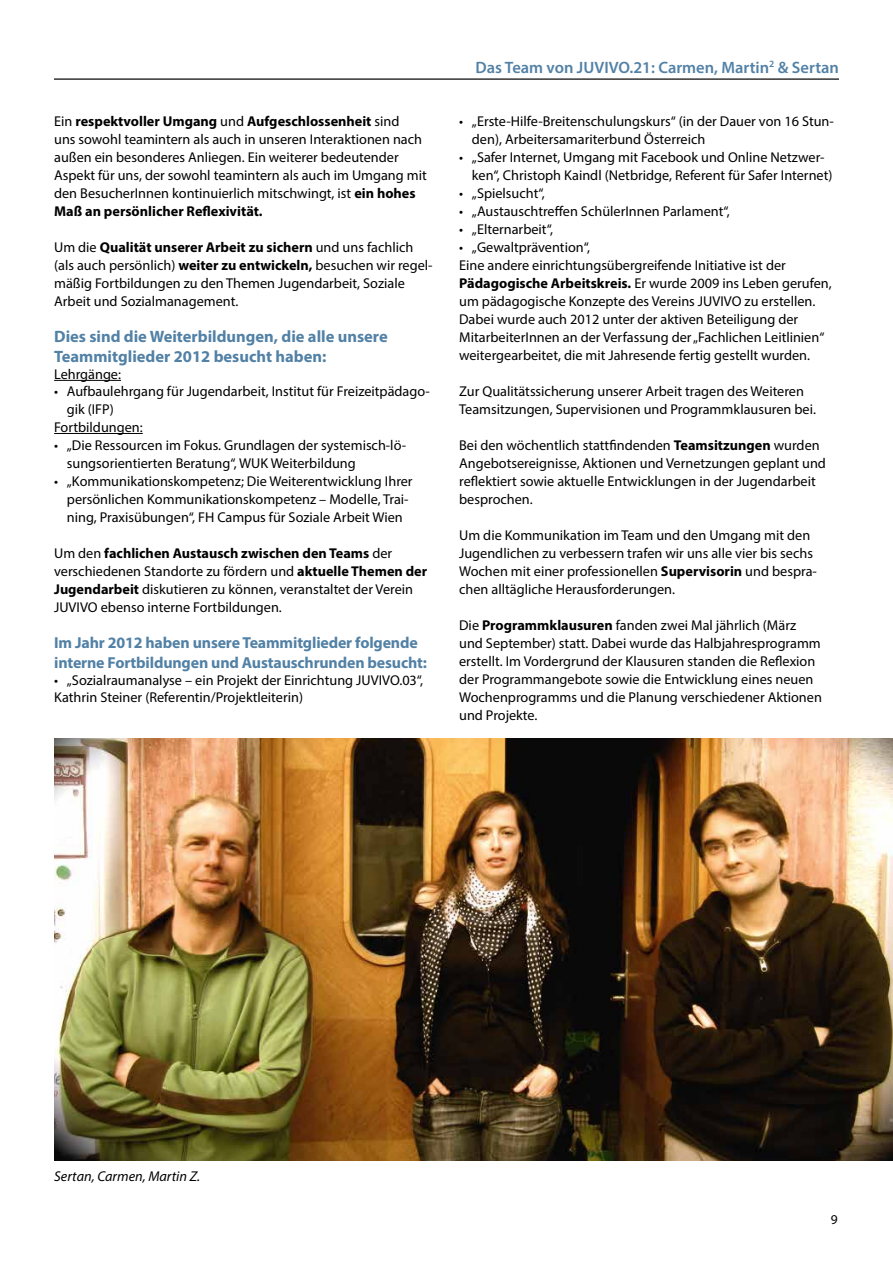
<style>
.page{position:relative;width:893px;height:1263px;background:#fff}
.page>*{position:absolute;margin:0;border:0;box-sizing:border-box;transform-origin:0 0}
.t1{font:700 16.5px/19.8px "Myriad Pro";color:#5281a6}
.t2{font:600 16.5px "Myriad Pro";color:#5281a6}
.t3{font:700 15.9px/19.8px "Myriad Pro";letter-spacing:-.01em;color:#5281a6}
.t4{font:14.25px/18px "Myriad Pro";color:#000}
.t5{font:italic 14.25px "Myriad Pro";color:#000}
.t6{font:13.5px "Myriad Pro";color:#000}
.s1{font-weight:700}
</style>
<div class="page">
<hr style="left:54px;top:78px;width:785px;height:2px;background:#000">
<img style="left:54px;top:738px;width:839px;height:423px">
<hr style="left:54px;top:380px;width:67px;height:1px;background:#000">
<hr style="left:54px;top:433px;width:89px;height:1px;background:#000">
<p class="t4" style="left:54px;top:112px;width:374px">Ein <span class="s1">respektvoller Umgang</span> und <span class="s1">Aufgeschlossenheit</span> sind<br>uns sowohl teamintern als auch in unseren Interaktionen nach außen ein besonderes Anliegen. Ein weiterer bedeutender Aspekt für uns, der sowohl teamintern als auch im Umgang mit den BesucherInnen kontinuierlich mitschwingt, ist <span class="s1">ein hohes Maß an persönlicher Reflexivität.</span></p>
<p class="t4" style="left:54px;top:238px;width:380px">Um die <span class="s1">Qualität unserer Arbeit zu sichern</span> und uns fachlich (als auch persönlich) <span class="s1">weiter zu entwickeln,</span> besuchen wir regel&shy;mäßig Fortbildungen zu den Themen Jugendarbeit, Soziale Arbeit und Sozialmanagement.</p>
<p class="t1" style="left:54px;top:326px;width:335px">Dies sind die Weiterbildungen, die alle unsere<br>Teammitglieder 2012 besucht haben:</p>
<p class="t4" style="left:54px;top:365px;width:68px">Lehrgänge:</p>
<p class="t4" style="left:54px;top:382px;width:377px">• Aufbaulehrgang für Jugendarbeit, Institut für Freizeitpädago-</p>
<p class="t4" style="left:67px;top:400px;width:48px">gik (IFP)</p>
<p class="t4" style="left:54px;top:418px;width:90px">Fortbildungen:</p>
<p class="t4" style="left:67px;top:436px;width:341px;text-indent:-13px">• „Die Ressourcen im Fokus. Grundlagen der systemisch-lö&shy;sungsorientierten Beratung“, WUK Weiterbildung</p>
<p class="t4" style="left:67px;top:472px;width:347px;text-indent:-13px">• „Kommunikationskompetenz; Die Weiterentwicklung Ihrer persönlichen Kommunikationskompetenz – Modelle, Trai&shy;ning, Praxisübungen“, FH Campus für Soziale Arbeit Wien</p>
<p class="t4" style="left:54px;top:544px;width:375px">Um den <span class="s1">fachlichen Austausch zwischen den Teams</span> der verschiedenen Standorte zu fördern und <span class="s1">aktuelle Themen der Jugendarbeit</span> diskutieren zu können, veranstaltet der Verein JUVIVO ebenso interne Fortbildungen.</p>
<p class="t3" style="left:54px;top:632px;width:374px">Im Jahr 2012 haben unsere Teammitglieder folgende interne Fortbildungen und Austauschrunden besucht:</p>
<p class="t4" style="left:54px;top:671px;width:371px;line-height:17.1px">• „Sozialraumanalyse – ein Projekt der Einrichtung JUVIVO.03“,<br>Kathrin Steiner (Referentin/Projektleiterin)</p>
<p class="t2" style="left:476px;top:57px;width:365px">Das Team von JUVIVO.21: Carmen, Martin<sup>2</sup> &amp; Sertan</p>
<p class="t4" style="left:472px;top:112px;width:363px;text-indent:-13px">• „Erste-Hilfe-Breitenschulungskurs“ (in der Dauer von 16 Stun&shy;den), Arbeitersamariterbund Österreich</p>
<p class="t4" style="left:472px;top:148px;width:362px;text-indent:-13px">• „Safer Internet, Umgang mit Facebook und Online Netzwer&shy;ken“, Christoph Kaindl (Netbridge, Referent für Safer Internet)</p>
<p class="t4" style="left:459px;top:184px;width:87px">• „Spielsucht“,</p>
<p class="t4" style="left:459px;top:202px;width:272px">• „Austauschtreffen SchülerInnen Parlament“,</p>
<p class="t4" style="left:459px;top:220px;width:95px">• „Elternarbeit“,</p>
<p class="t4" style="left:459px;top:238px;width:374px">• „Gewaltprävention“,<br>Eine andere einrichtungsübergreifende Initiative ist der <span class="s1">Pädagogische Arbeitskreis.</span> Er wurde 2009 ins Leben gerufen, um pädagogische Konzepte des Vereins JUVIVO zu erstellen.<br>Dabei wurde auch 2012 unter der aktiven Beteiligung der MitarbeiterInnen an der Verfassung der „Fachlichen Leitlinien“ weitergearbeitet, die mit Jahresende fertig gestellt wurden.</p>
<p class="t4" style="left:459px;top:382px;width:358px">Zur Qualitätssicherung unserer Arbeit tragen des Weiteren<br>Teamsitzungen, Supervisionen und Programmklausuren bei.</p>
<p class="t4" style="left:459px;top:436px;width:368px">Bei den wöchentlich stattfindenden <span class="s1">Teamsitzungen</span> wurden Angebotsereignisse, Aktionen und Vernetzungen geplant und reflektiert sowie aktuelle Entwicklungen in der Jugendarbeit besprochen.</p>
<p class="t4" style="left:459px;top:526px;width:359px">Um die Kommunikation im Team und den Umgang mit den Jugendlichen zu verbessern trafen wir uns alle vier bis sechs Wochen mit einer professionellen <span class="s1">Supervisorin</span> und bespra&shy;chen alltägliche Herausforderungen.</p>
<p class="t4" style="left:459px;top:616px;width:364px">Die <span class="s1">Programmklausuren</span> fanden zwei Mal jährlich (März und September) statt. Dabei wurde das Halbjahresprogramm erstellt. Im Vordergrund der Klausuren standen die Reflexion der Programmangebote sowie die Entwicklung eines neuen Wochenprogramms und die Planung verschiedener Aktionen und Projekte.</p>
<p class="t5" style="left:54px;top:1167px;width:148px">Sertan, Carmen, Martin Z.</p>
<p class="t6" style="left:831px;top:1211px;width:8px">9</p>
</div>
